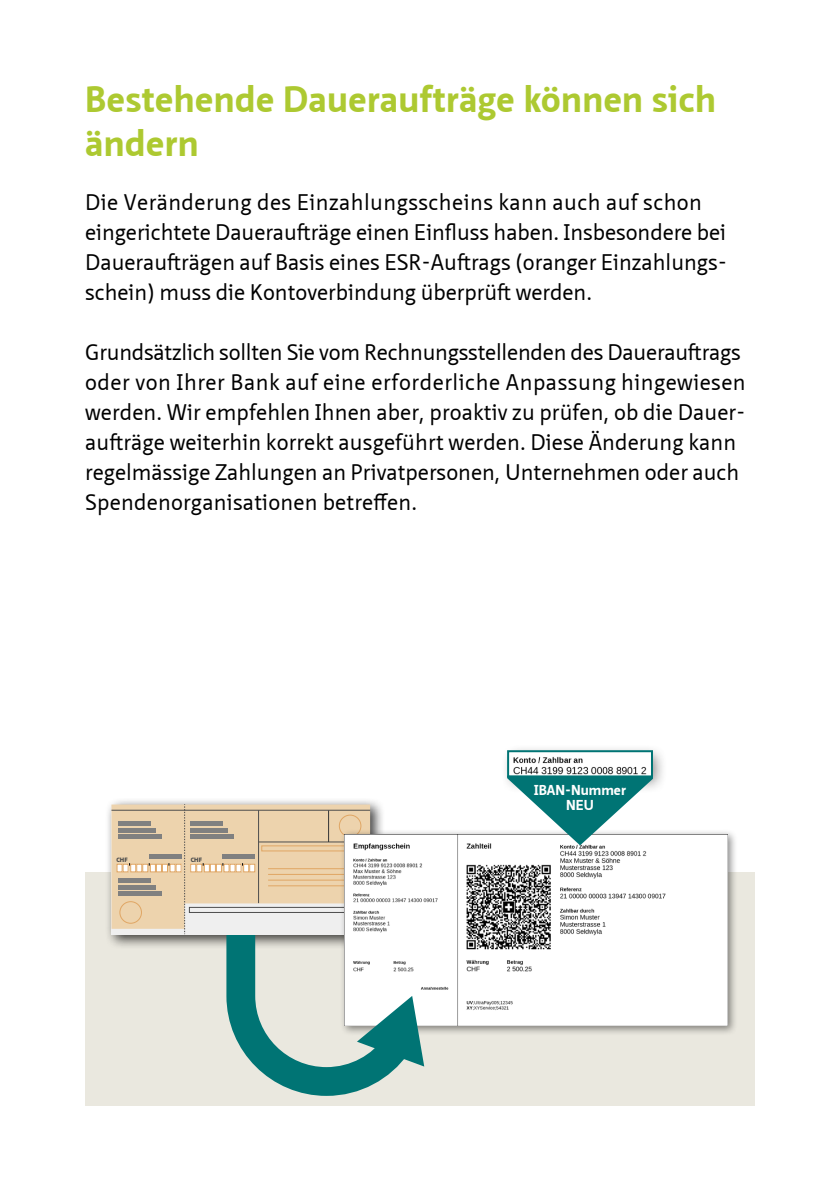
<style>
.page{position:relative;width:840px;height:1191px;background:#fff}
.page>*{position:absolute;margin:0;border:0;box-sizing:border-box;transform-origin:0 0}
.t1{font:700 36px/43.2px "Neue Sans Pro";letter-spacing:.015em;color:#adc931}
.t2{font:22px/30px "Neue Sans Pro";color:#000}
.t3{font:700 14px/15px "Neue Sans Pro";color:#fff;text-align:center}
.t4{font:900 6px "Neue Sans Pro";color:#4d4d4d}
</style>
<div class="page">
<div style="left:85px;top:872px;width:669px;height:234px;background:#eae8df"></div>
<div style="left:104px;top:797px;width:281px;height:152px;background:#000;opacity:.75"></div>
<svg style="left:111px;top:804px;width:259px;height:130px;background:#e8d0ae"></svg>
<hr style="left:268px;top:868px;width:79px;height:1px;background:#e0a664">
<hr style="left:268px;top:874px;width:79px;height:1px;background:#e0a664">
<hr style="left:268px;top:879px;width:79px;height:1px;background:#e0a664">
<hr style="left:268px;top:885px;width:79px;height:1px;background:#e0a664">
<hr style="left:111px;top:810px;width:259px;height:1px;background:#4d4d4d">
<div style="left:189px;top:907px;width:177px;height:5px;border:1px solid #4d4d4d"></div>
<hr style="left:149px;top:854px;width:32px;height:4px;background:#808080">
<hr style="left:118px;top:821px;width:32px;height:4px;background:#808080">
<hr style="left:118px;top:828px;width:37px;height:4px;background:#808080">
<hr style="left:118px;top:834px;width:43px;height:4px;background:#808080">
<hr style="left:118px;top:878px;width:32px;height:4px;background:#808080">
<hr style="left:118px;top:885px;width:37px;height:4px;background:#808080">
<hr style="left:118px;top:891px;width:43px;height:4px;background:#808080">
<hr style="left:191px;top:821px;width:32px;height:4px;background:#808080">
<hr style="left:191px;top:828px;width:37px;height:4px;background:#808080">
<hr style="left:191px;top:834px;width:43px;height:4px;background:#808080">
<hr style="left:222px;top:854px;width:32px;height:4px;background:#808080">
<div style="left:339px;top:829px;width:398px;height:207px;background:#000;opacity:.44"></div>
<img style="left:344px;top:834px;width:383px;height:191px">
<div style="left:500px;top:744px;width:167px;height:49px;background:#000;opacity:.44"></div>
<img style="left:510px;top:753px;width:139px;height:21px">
<svg style="left:212px;top:906px;width:224px;height:190px"></svg>
<svg style="left:357px;top:996px;width:67px;height:70px;background:#64a8a7"></svg>
<div style="left:507px;top:750px;width:145px;height:27px;border:2px solid #007474"></div>
<svg style="left:507px;top:776px;width:145px;height:69px"></svg>
<h1 class="t1" style="left:85px;top:78px;width:632px">Bestehende Daueraufträge können sich ändern</h1>
<p class="t2" style="left:85px;top:187px;width:643px">Die Veränderung des Einzahlungsscheins kann auch auf schon eingerichtete Daueraufträge einen Einfluss haben. Insbesondere bei Daueraufträgen auf Basis eines ESR-Auftrags (oranger Einzahlungs&shy;schein) muss die Kontoverbindung überprüft werden.</p>
<p class="t2" style="left:85px;top:337px;width:661px">Grundsätzlich sollten Sie vom Rechnungsstellenden des Dauerauftrags oder von Ihrer Bank auf eine erforderliche Anpassung hingewiesen werden. Wir empfehlen Ihnen aber, proaktiv zu prüfen, ob die Dauer&shy;aufträge weiterhin korrekt ausgeführt werden. Diese Änderung kann regelmässige Zahlungen an Privatpersonen, Unternehmen oder auch Spendenorganisationen betreffen.</p>
<p class="t4" style="left:116px;top:855px;width:13px">CHF</p>
<p class="t4" style="left:191px;top:855px;width:13px">CHF</p>
<p class="t3" style="left:534px;top:782px;width:93px">IBAN-Nummer<br>NEU</p>
</div>
